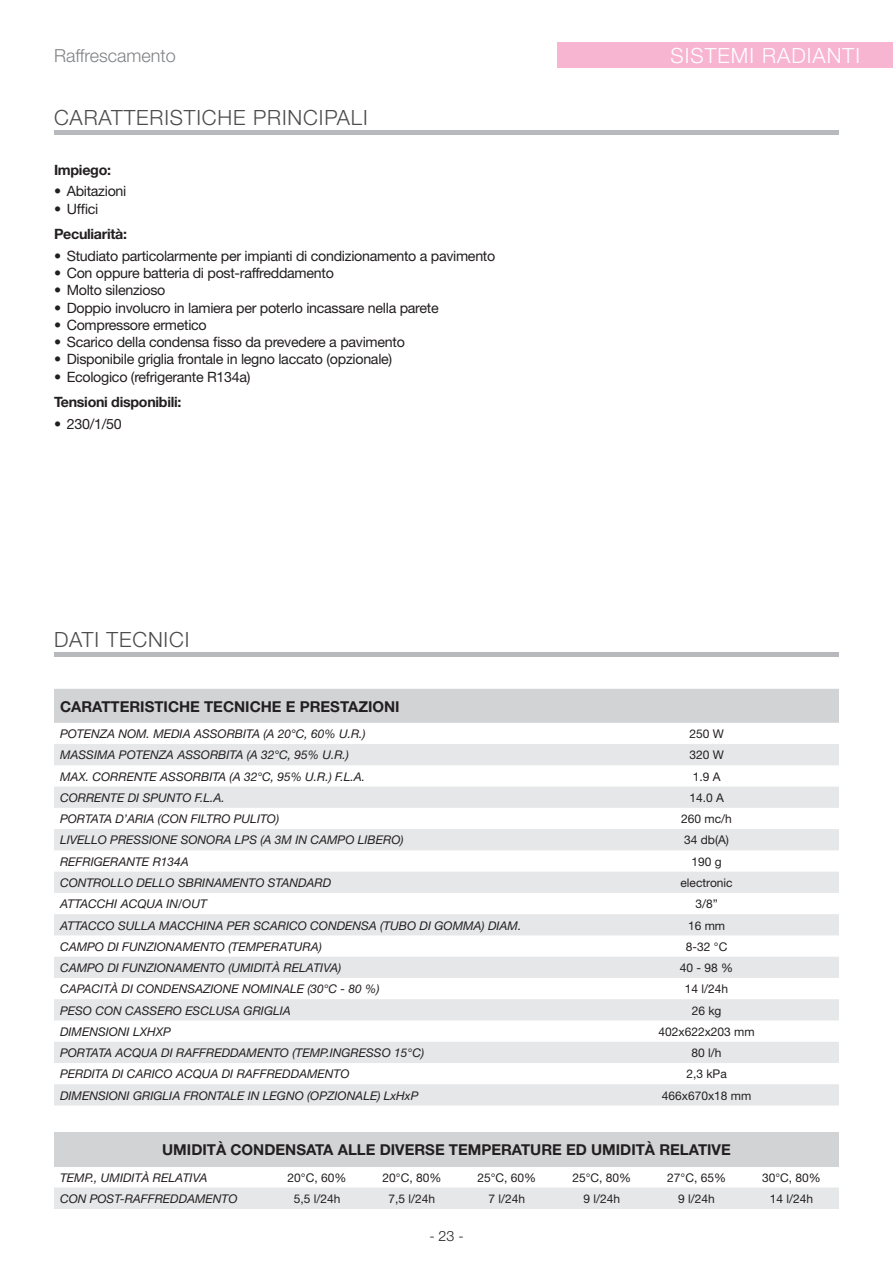
<style>
.page{position:relative;width:893px;height:1263px;background:#fff}
.page>*{position:absolute;margin:0;border:0;box-sizing:border-box;transform-origin:0 0}
.t1{font:300 21px "Helvetica Neue";letter-spacing:.04em;color:#4c4c4e}
.t2{font:300 21px "Helvetica Neue";letter-spacing:.05em;color:#fff}
.t3{font:300 18px "Helvetica Neue";color:#808285}
.t4{font:700 15px "Helvetica Neue";color:#231f20}
.t5{font:14.25px "Helvetica Neue";letter-spacing:-.02em;color:#231f20}
.t6{font:700 14.25px "Helvetica Neue";letter-spacing:-.02em;color:#231f20}
.t7{font:300 14.25px "Helvetica Neue";color:#231f20}
.t8{font:italic 12px "Helvetica Neue";color:#231f20}
.t9{font:12px "Helvetica Neue";color:#231f20}
</style>
<div class="page">
<div style="left:557px;top:43px;width:336px;height:25px;background:#f7b5d2"></div>
<div style="left:54px;top:689px;width:785px;height:34px;background:#d1d3d4"></div>
<svg style="left:54px;top:744px;width:785px;height:361px;fill:#e6e7e8"></svg>
<div style="left:54px;top:1132px;width:785px;height:34px;background:#d1d3d4"></div>
<div style="left:54px;top:1187px;width:785px;height:22px;background:#e6e7e8"></div>
<hr style="left:54px;top:131px;width:785px;height:4px;background:#b7b9bc">
<hr style="left:54px;top:653px;width:785px;height:4px;background:#b7b9bc">
<h2 class="t3" style="left:54px;top:49px;width:123px">Raffrescamento</h2>
<h1 class="t1" style="left:54px;top:110px;width:315px">CARATTERISTICHE PRINCIPALI</h1>
<p class="t6" style="left:54px;top:165px;width:59px">Impiego:</p>
<p class="t5" style="left:54px;top:186px;width:74px">• Abitazioni</p>
<p class="t5" style="left:54px;top:203px;width:46px">• Uffici</p>
<p class="t6" style="left:54px;top:229px;width:75px">Peculiarità:</p>
<p class="t5" style="left:54px;top:251px;width:443px">• Studiato particolarmente per impianti di condizionamento a pavimento</p>
<p class="t5" style="left:54px;top:268px;width:281px">• Con oppure batteria di post-raffreddamento</p>
<p class="t5" style="left:54px;top:285px;width:113px">• Molto silenzioso</p>
<p class="t5" style="left:54px;top:302px;width:386px">• Doppio involucro in lamiera per poterlo incassare nella parete</p>
<p class="t5" style="left:54px;top:320px;width:154px">• Compressore ermetico</p>
<p class="t5" style="left:54px;top:337px;width:352px">• Scarico della condensa fisso da prevedere a pavimento</p>
<p class="t5" style="left:54px;top:354px;width:340px">• Disponibile griglia frontale in legno laccato (opzionale)</p>
<p class="t5" style="left:54px;top:371px;width:198px">• Ecologico (refrigerante R134a)</p>
<p class="t6" style="left:54px;top:397px;width:129px">Tensioni disponibili:</p>
<p class="t5" style="left:54px;top:419px;width:69px">• 230/1/50</p>
<h1 class="t1" style="left:54px;top:632px;width:137px">DATI TECNICI</h1>
<h1 class="t2" style="left:670px;top:48px;width:191px">SISTEMI RADIANTI</h1>
<p class="t4" style="left:60px;top:701px;width:341px">CARATTERISTICHE TECNICHE E PRESTAZIONI</p>
<p class="t8" style="left:60px;top:730px;width:307px">POTENZA NOM. MEDIA ASSORBITA (A 20°C, 60% U.R.)</p>
<p class="t9" style="left:689px;top:730px;width:36px">250 W</p>
<p class="t8" style="left:60px;top:751px;width:291px">MASSIMA POTENZA ASSORBITA (A 32°C, 95% U.R.)</p>
<p class="t9" style="left:689px;top:751px;width:36px">320 W</p>
<p class="t8" style="left:60px;top:772px;width:307px">MAX. CORRENTE ASSORBITA (A 32°C, 95% U.R.) F.L.A.</p>
<p class="t9" style="left:693px;top:772px;width:29px">1.9 A</p>
<p class="t8" style="left:60px;top:793px;width:166px">CORRENTE DI SPUNTO F.L.A.</p>
<p class="t9" style="left:689px;top:793px;width:36px">14.0 A</p>
<p class="t8" style="left:60px;top:815px;width:221px">PORTATA D’ARIA (CON FILTRO PULITO)</p>
<p class="t9" style="left:681px;top:815px;width:52px">260 mc/h</p>
<p class="t8" style="left:60px;top:836px;width:345px">LIVELLO PRESSIONE SONORA LPS (A 3M IN CAMPO LIBERO)</p>
<p class="t9" style="left:684px;top:836px;width:46px">34 db(A)</p>
<p class="t8" style="left:60px;top:857px;width:130px">REFRIGERANTE R134A</p>
<p class="t9" style="left:691px;top:857px;width:32px">190 g</p>
<p class="t8" style="left:60px;top:878px;width:273px">CONTROLLO DELLO SBRINAMENTO STANDARD</p>
<p class="t9" style="left:680px;top:878px;width:54px">electronic</p>
<p class="t8" style="left:60px;top:900px;width:148px">ATTACCHI ACQUA IN/OUT</p>
<p class="t9" style="left:695px;top:900px;width:24px">3/8”</p>
<p class="t8" style="left:60px;top:921px;width:463px">ATTACCO SULLA MACCHINA PER SCARICO CONDENSA (TUBO DI GOMMA) DIAM.</p>
<p class="t9" style="left:688px;top:921px;width:39px">16 mm</p>
<p class="t8" style="left:60px;top:942px;width:263px">CAMPO DI FUNZIONAMENTO (TEMPERATURA)</p>
<p class="t9" style="left:686px;top:942px;width:43px">8-32 °C</p>
<p class="t8" style="left:60px;top:963px;width:283px">CAMPO DI FUNZIONAMENTO (UMIDITÀ RELATIVA)</p>
<p class="t9" style="left:680px;top:963px;width:55px">40 - 98 %</p>
<p class="t8" style="left:60px;top:985px;width:321px">CAPACITÀ DI CONDENSAZIONE NOMINALE (30°C - 80 %)</p>
<p class="t9" style="left:685px;top:985px;width:45px">14 l/24h</p>
<p class="t8" style="left:60px;top:1006px;width:232px">PESO CON CASSERO ESCLUSA GRIGLIA</p>
<p class="t9" style="left:692px;top:1006px;width:31px">26 kg</p>
<p class="t8" style="left:60px;top:1027px;width:112px">DIMENSIONI LXHXP</p>
<p class="t9" style="left:658px;top:1027px;width:98px">402x622x203 mm</p>
<p class="t8" style="left:60px;top:1048px;width:366px">PORTATA ACQUA DI RAFFREDDAMENTO (TEMP.INGRESSO 15°C)</p>
<p class="t9" style="left:692px;top:1048px;width:32px">80 l/h</p>
<p class="t8" style="left:60px;top:1070px;width:291px">PERDITA DI CARICO ACQUA DI RAFFREDDAMENTO</p>
<p class="t9" style="left:686px;top:1070px;width:42px">2,3 kPa</p>
<p class="t8" style="left:60px;top:1091px;width:360px">DIMENSIONI GRIGLIA FRONTALE IN LEGNO (OPZIONALE) LxHxP</p>
<p class="t9" style="left:662px;top:1091px;width:91px">466x670x18 mm</p>
<p class="t4" style="left:162px;top:1144px;width:570px">UMIDITÀ CONDENSATA ALLE DIVERSE TEMPERATURE ED UMIDITÀ RELATIVE</p>
<p class="t8" style="left:60px;top:1173px;width:149px">TEMP., UMIDITÀ RELATIVA</p>
<p class="t9" style="left:288px;top:1173px;width:60px">20°C, 60%</p>
<p class="t9" style="left:383px;top:1173px;width:60px">20°C, 80%</p>
<p class="t9" style="left:477px;top:1173px;width:60px">25°C, 60%</p>
<p class="t9" style="left:572px;top:1173px;width:60px">25°C, 80%</p>
<p class="t9" style="left:667px;top:1173px;width:60px">27°C, 65%</p>
<p class="t9" style="left:762px;top:1173px;width:60px">30°C, 80%</p>
<p class="t8" style="left:60px;top:1194px;width:179px">CON POST-RAFFREDDAMENTO</p>
<p class="t9" style="left:294px;top:1194px;width:48px">5,5 l/24h</p>
<p class="t9" style="left:389px;top:1194px;width:48px">7,5 l/24h</p>
<p class="t9" style="left:488px;top:1194px;width:38px">7 l/24h</p>
<p class="t9" style="left:583px;top:1194px;width:38px">9 l/24h</p>
<p class="t9" style="left:678px;top:1194px;width:38px">9 l/24h</p>
<p class="t9" style="left:770px;top:1194px;width:45px">14 l/24h</p>
<p class="t7" style="left:429px;top:1231px;width:36px">- 23 -</p>
</div>
